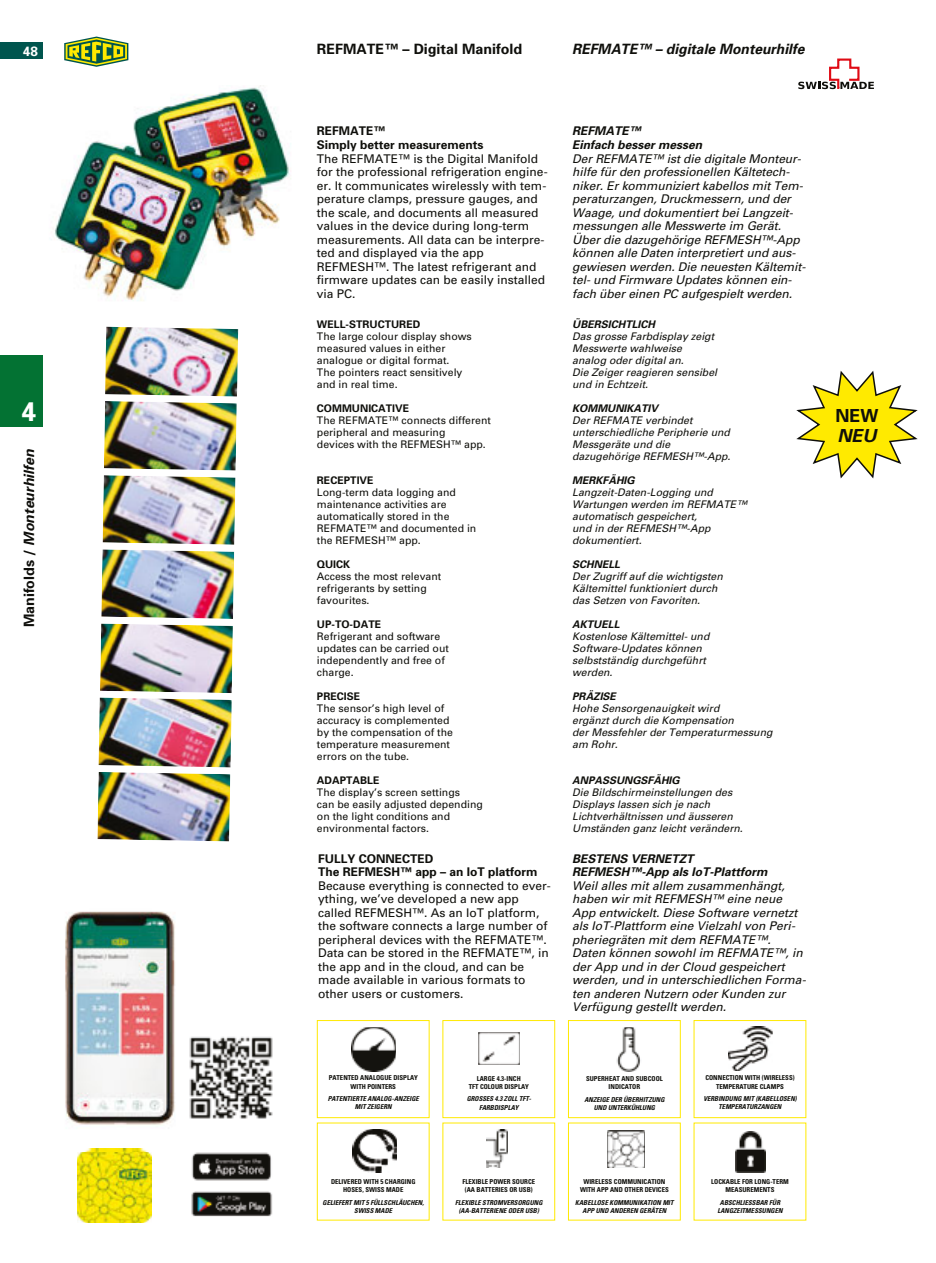
<style>
.page{position:relative;width:936px;height:1263px;background:#fff}
.page>*{position:absolute;margin:0;border:0;box-sizing:border-box;transform-origin:0 0}
.t1{font:700 27px "Univers";color:#fff}
.t2{font:700 18px "Univers";color:#0f0f0b}
.t3{font:italic 700 18px "Univers";color:#0f0f0b}
.t4{font:italic 700 14.25px "Univers";color:#0f0f0b}
.t5{font:700 14.25px "Univers";color:#0f0f0b}
.t6{font:700 13.5px "Univers";color:#fff}
.t7{font:italic 12px/13.5px "Univers";letter-spacing:-.005em;color:#0f0f0b}
.t8{font:12px/13.5px "Univers";color:#0f0f0b}
.t9{font:700 12px/13.5px "Univers";color:#0f0f0b}
.t10{font:italic 700 12px/13.5px "Univers";color:#0f0f0b}
.t11{font:italic 10.5px/12px "Univers";color:#0f0f0b}
.t12{font:10.5px/12px "Univers";color:#0f0f0b}
.t13{font:italic 700 10.5px "Univers";color:#0f0f0b}
.t14{font:700 10.5px "Univers";color:#0f0f0b}
.t15{font:italic 700 condensed 6.75px/8.2px "Univers";color:#0f0f0b;text-align:center}
.t16{font:700 condensed 6.75px/8.2px "Univers";color:#0f0f0b;text-align:center}
.s1{font-style:normal}
</style>
<div class="page">
<div style="left:0;top:43px;width:43px;height:16px;background:#00554e"></div>
<svg style="left:94px;top:36px;width:35px;height:25px"></svg>
<svg style="left:64px;top:37px;width:64px;height:30px"></svg>
<div style="left:0;top:355px;width:43px;height:72px;background:#037233"></div>
<svg style="left:798px;top:58px;width:75px;height:32px"></svg>
<img style="left:54px;top:85px;width:237px;height:216px">
<img style="left:65px;top:911px;width:110px;height:238px">
<img style="left:189px;top:1036px;width:84px;height:83px">
<img style="left:191px;top:1152px;width:82px;height:64px">
<img style="left:78px;top:1149px;width:74px;height:73px">
<img style="left:105px;top:327px;width:133px;height:69px">
<img style="left:104px;top:401px;width:133px;height:70px">
<img style="left:102px;top:475px;width:133px;height:70px">
<img style="left:101px;top:549px;width:133px;height:70px">
<img style="left:100px;top:623px;width:133px;height:70px">
<img style="left:99px;top:698px;width:133px;height:69px">
<img style="left:97px;top:772px;width:133px;height:69px">
<svg style="left:316px;top:1020px;width:490px;height:201px"></svg>
<svg style="left:796px;top:370px;width:122px;height:109px"></svg>
<p class="t6" style="left:23px;top:47px;width:17px">48</p>
<h1 class="t1" style="left:21px;top:401px;width:17px">4</h1>
<p class="t4" style="left:24px;top:627px;width:180px;rotate:-90deg"><span class="s1">Manifolds /</span> Monteurhilfen</p>
<p class="t5" style="left:317px;top:44px;width:207px">REFMATE™ – Digital Manifold</p>
<p class="t4" style="left:572px;top:44px;width:233px">REFMATE™ – digitale Monteurhilfe</p>
<p class="t9" style="left:317px;top:125px;width:168px">REFMATE™<br>Simply better measurements</p>
<p class="t8" style="left:317px;top:153px;width:232px">The REFMATE™ is the Digital Manifold for the professional refrigeration engine&shy;er. It communicates wirelessly with tem&shy;perature clamps, pressure gauges, and the scale, and documents all measured values in the device during long-term measurements. All data can be interpre&shy;ted and displayed via the app REFMESH™. The latest refrigerant and firmware updates can be easily installed via PC.</p>
<p class="t14" style="left:317px;top:320px;width:105px">WELL-STRUCTURED</p>
<p class="t12" style="left:317px;top:331px;width:156px">The large colour display shows measured values in either analogue or digital format.<br>The pointers react sensitively and in real time.</p>
<p class="t14" style="left:317px;top:404px;width:94px">COMMUNICATIVE</p>
<p class="t12" style="left:317px;top:415px;width:175px">The REFMATE™ connects different peripheral and measuring<br>devices with the REFMESH™ app.</p>
<p class="t14" style="left:317px;top:476px;width:58px">RECEPTIVE</p>
<p class="t12" style="left:317px;top:487px;width:161px">Long-term data logging and maintenance activities are automatically stored in the<br>REFMATE™ and documented in the REFMESH™ app.</p>
<p class="t14" style="left:317px;top:560px;width:35px">QUICK</p>
<p class="t12" style="left:317px;top:571px;width:126px">Access the most relevant refrigerants by setting favourites.</p>
<p class="t14" style="left:317px;top:620px;width:66px">UP-TO-DATE</p>
<p class="t12" style="left:317px;top:631px;width:133px">Refrigerant and software updates can be carried out independently and free of charge.</p>
<p class="t14" style="left:317px;top:692px;width:45px">PRECISE</p>
<p class="t12" style="left:317px;top:703px;width:137px">The sensor’s high level of accuracy is complemented by the compensation of the temperature measurement errors on the tube.</p>
<p class="t14" style="left:317px;top:776px;width:64px">ADAPTABLE</p>
<p class="t12" style="left:317px;top:787px;width:167px">The display’s screen settings<br>can be easily adjusted depending on the light conditions and environmental factors.</p>
<p class="t9" style="left:318px;top:853px;width:221px">FULLY CONNECTED<br>The REFMESH™ app – an IoT platform</p>
<p class="t8" style="left:318px;top:880px;width:234px">Because everything is connected to ever&shy;ything, we’ve developed a new app called REFMESH™. As an IoT platform, the software connects a large number of peripheral devices with the REFMATE™.<br>Data can be stored in the REFMATE™, in the app and in the cloud, and can be made available in various formats to other users or customers.</p>
<p class="t10" style="left:572px;top:125px;width:131px">REFMATE™<br>Einfach besser messen</p>
<p class="t7" style="left:572px;top:153px;width:235px">Der REFMATE™ ist die digitale Monteur&shy;hilfe für den professionellen Kältetech&shy;niker. Er kommuniziert kabellos mit Tem&shy;peraturzangen, Druckmessern, und der Waage, und dokumentiert bei Langzeit&shy;messungen alle Messwerte im Gerät.<br>Über die dazugehörige REFMESH™-App können alle Daten interpretiert und aus&shy;gewiesen werden. Die neuesten Kältemit&shy;tel- und Firmware Updates können ein&shy;fach über einen PC aufgespielt werden.</p>
<p class="t13" style="left:572px;top:320px;width:84px">ÜBERSICHTLICH</p>
<p class="t11" style="left:572px;top:331px;width:146px">Das grosse Farbdisplay zeigt<br>Messwerte wahlweise analog oder digital an.<br>Die Zeiger reagieren sensibel und in Echtzeit.</p>
<p class="t13" style="left:572px;top:404px;width:87px">KOMMUNIKATIV</p>
<p class="t11" style="left:572px;top:415px;width:160px">Der REFMATE verbindet unterschiedliche Peripherie und<br>Messgeräte und die dazugehörige REFMESH™-App.</p>
<p class="t13" style="left:572px;top:476px;width:64px">MERKFÄHIG</p>
<p class="t11" style="left:572px;top:487px;width:176px">Langzeit-Daten-Logging und<br>Wartungen werden im REFMATE™ automatisch gespeichert,<br>und in der REFMESH™-App dokumentiert.</p>
<p class="t13" style="left:572px;top:560px;width:49px">SCHNELL</p>
<p class="t11" style="left:572px;top:571px;width:152px">Der Zugriff auf die wichtigsten<br>Kältemittel funktioniert durch das Setzen von Favoriten.</p>
<p class="t13" style="left:572px;top:620px;width:49px">AKTUELL</p>
<p class="t11" style="left:572px;top:631px;width:139px">Kostenlose Kältemittel- und<br>Software-Updates können selbstständig durchgeführt werden.</p>
<p class="t13" style="left:572px;top:692px;width:45px">PRÄZISE</p>
<p class="t11" style="left:572px;top:703px;width:202px">Hohe Sensorgenauigkeit wird<br>ergänzt durch die Kompensation<br>der Messfehler der Temperaturmessung am Rohr.</p>
<p class="t13" style="left:572px;top:776px;width:109px">ANPASSUNGSFÄHIG</p>
<p class="t11" style="left:572px;top:787px;width:172px">Die Bildschirmeinstellungen des<br>Displays lassen sich je nach<br>Lichtverhältnissen und äusseren<br>Umständen ganz leicht verändern.</p>
<p class="t10" style="left:572px;top:853px;width:197px">BESTENS VERNETZT<br>REFMESH™-App als IoT-Plattform</p>
<p class="t7" style="left:572px;top:880px;width:235px">Weil alles mit allem zusammenhängt, haben wir mit REFMESH™ eine neue App entwickelt. Diese Software vernetzt als IoT-Plattform eine Vielzahl von Peri&shy;pheriegräten mit dem REFMATE™.<br>Daten können sowohl im REFMATE™, in der App und in der Cloud gespeichert werden, und in unterschiedlichen Forma&shy;ten anderen Nutzern oder Kunden zur Verfügung gestellt werden.</p>
<p class="t16" style="left:328px;top:1074px;width:91px">PATENTED ANALOGUE DISPLAY<br>WITH POINTERS</p>
<p class="t15" style="left:328px;top:1095px;width:93px">PATENTIERTE ANALOG-ANZEIGE<br>MIT ZEIGERN</p>
<p class="t16" style="left:468px;top:1075px;width:62px">LARGE 4.3-INCH<br>TFT COLOUR DISPLAY</p>
<p class="t15" style="left:466px;top:1095px;width:66px">GROSSES 4.3 ZOLL TFT-<br>FARBDISPLAY</p>
<p class="t16" style="left:586px;top:1075px;width:78px">SUPERHEAT AND SUBCOOL<br>INDICATOR</p>
<p class="t15" style="left:584px;top:1096px;width:82px">ANZEIGE DER ÜBERHITZUNG<br>UND UNTERKÜHLUNG</p>
<p class="t16" style="left:705px;top:1074px;width:91px">CONNECTION WITH (WIRELESS)<br>TEMPERATURE CLAMPS</p>
<p class="t15" style="left:703px;top:1095px;width:95px">VERBINDUNG MIT (KABELLOSEN)<br>TEMPERATURZANGEN</p>
<p class="t16" style="left:331px;top:1178px;width:86px">DELIVERED WITH 5 CHARGING<br>HOSES, SWISS MADE</p>
<p class="t15" style="left:322px;top:1199px;width:103px">GELIEFERT MIT 5 FÜLLSCHLÄUCHEN,<br>SWISS MADE</p>
<p class="t16" style="left:462px;top:1178px;width:74px">FLEXIBLE POWER SOURCE (AA BATTERIES OR USB)</p>
<p class="t15" style="left:455px;top:1199px;width:89px">FLEXIBLE STROMVERSORGUNG (AA-BATTERIENE ODER USB)</p>
<p class="t16" style="left:580px;top:1178px;width:90px">WIRELESS COMMUNICATION<br>WITH APP AND OTHER DEVICES</p>
<p class="t15" style="left:575px;top:1199px;width:100px">KABELLOSE KOMMUNIKATION MIT<br>APP UND ANDEREN GERÄTEN</p>
<p class="t16" style="left:711px;top:1178px;width:79px">LOCKABLE FOR LONG-TERM<br>MEASUREMENTS</p>
<p class="t15" style="left:717px;top:1199px;width:67px">ABSCHLIESSBAR FÜR<br>LANGZEITMESSUNGEN</p>
<h2 class="t2" style="left:835px;top:409px;width:45px">NEW</h2>
<h2 class="t3" style="left:837px;top:429px;width:41px">NEU</h2>
</div>
